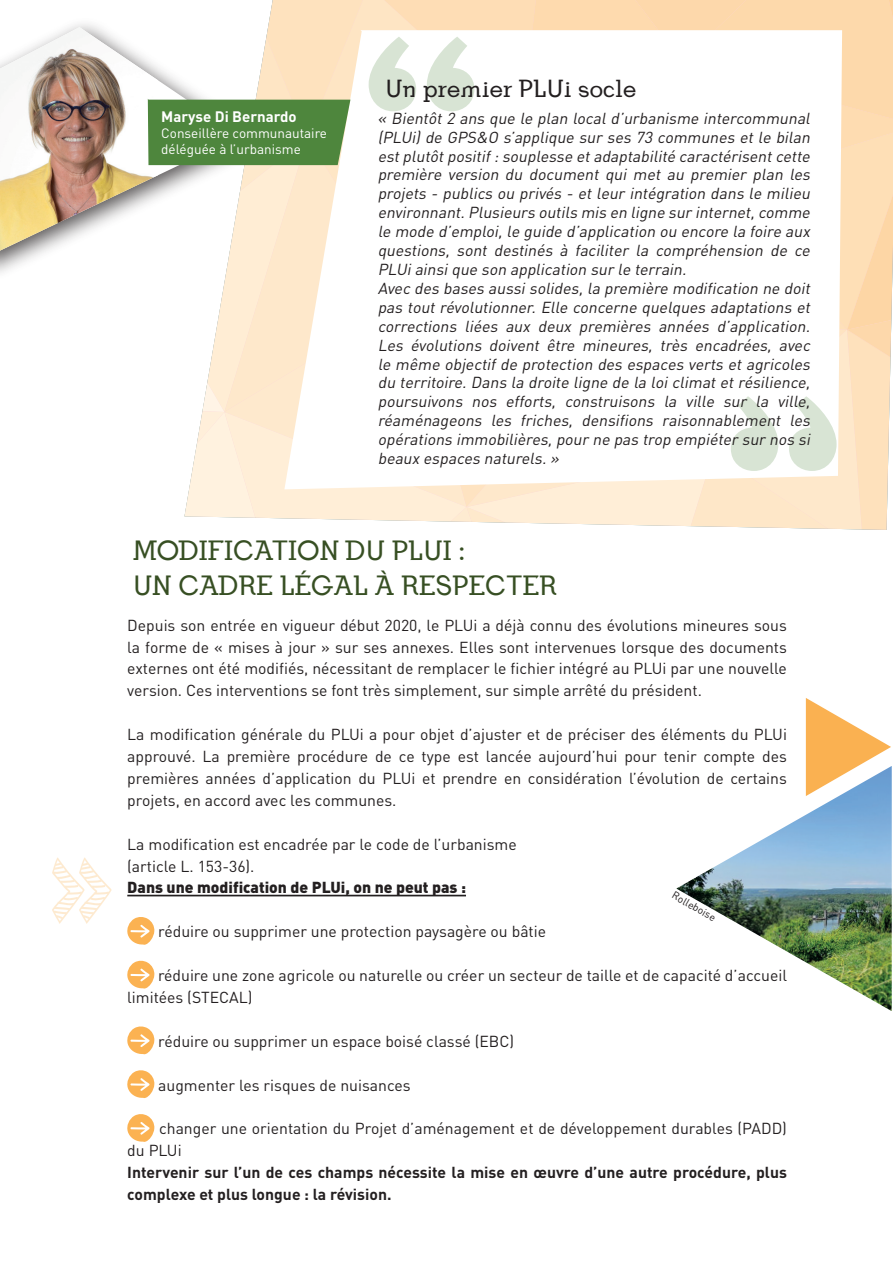
<style>
.page{position:relative;width:893px;height:1263px;background:#fff}
.page>*{position:absolute;margin:0;border:0;box-sizing:border-box;transform-origin:0 0}
.t1{font:27px/34.5px "BDP Old Neo Regular";color:#374f23}
.t2{font:24px "BDP Old Neo Regular";color:#231f20}
.t3{font:italic 15.75px/18.9px "DINOT";color:#231f20}
.t4{font:15.75px/21.9px "DINOT";color:#231f20}
.t5{font:700 15.75px/21.9px "DINOT";color:#231f20}
.t6{font:900 15.75px "DINOT";color:#231f20}
.t7{font:700 15px "DINOT";color:#fff}
.t8{font:13.5px/16.2px "DINOT";color:#fff}
.t9{font:10.5px "DINOT";color:#231f20}
</style>
<div class="page">
<hr style="left:127px;top:895px;width:339px;height:1px;background:#231f20">
<svg style="left:127px;top:917px;width:28px;height:28px"></svg>
<svg style="left:127px;top:960px;width:28px;height:29px"></svg>
<svg style="left:127px;top:1026px;width:28px;height:28px"></svg>
<svg style="left:127px;top:1070px;width:28px;height:28px"></svg>
<svg style="left:127px;top:1114px;width:28px;height:28px"></svg>
<svg style="left:52px;top:857px;width:60px;height:67px"></svg>
<div style="left:0;top:16px;width:262px;height:267px;background:#231f20;opacity:.75"></div>
<img style="left:0;top:27px;width:148px;height:224px">
<svg style="left:148px;top:0;width:745px;height:530px"></svg>
<img style="left:676px;top:732px;width:216px;height:279px">
<svg style="left:806px;top:698px;width:85px;height:98px"></svg>
<p class="t7" style="left:161px;top:107px;width:137px">Maryse Di Bernardo</p>
<p class="t8" style="left:161px;top:125px;width:167px">Conseillère communautaire déléguée à l’urbanisme</p>
<h2 class="t2" style="left:385px;top:74px;width:253px">Un premier PLUi socle</h2>
<p class="t3" style="left:378px;top:108px;width:437px">« Bientôt 2 ans que le plan local d’urbanisme intercommunal (PLUi) de GPS&amp;O s’applique sur ses 73 communes et le bilan estplutôtpositif:souplesse etadaptabilité caractérisentcette première version du document qui met au premier plan les projets - publics ou privés - et leur intégration dans le milieu environnant.Plusieurs outils mis en ligne sur internet,comme le mode d’emploi,le guide d’application ou encore la foire aux questions, sont destinés à faciliter la compréhension de ce PLUiainsique son application sur le terrain.<br>Avec des bases aussisolides,la première modification ne doit pas tout révolutionner. Elle concerne quelques adaptations et corrections liées aux deux premières années d’application.<br>Les évolutions doivent être mineures, très encadrées, avec le même objectif de protection des espaces verts et agricoles du territoire. Dans la droite ligne de la loi climat et résilience, poursuivons nos efforts, construisons la ville sur la ville, réaménageons les friches, densifions raisonnablement les opérations immobilières,pour ne pas trop empiéter sur nos si beaux espaces naturels.»</p>
<h1 class="t1" style="left:133px;top:533px;width:426px">MODIFICATION DU PLUI :<br>UN CADRE LÉGAL À RESPECTER</h1>
<p class="t4" style="left:127px;top:614px;width:661px;text-align:justify">Depuis son entrée en vigueur début 2020, le PLUi a déjà connu des évolutions mineures sous la forme de « mises à jour » sur ses annexes. Elles sont intervenues lorsque des documents externes ont été modifiés, nécessitant de remplacer le fichier intégré au PLUi par une nouvelle version. Ces interventions se font très simplement, sur simple arrêté du président.</p>
<p class="t4" style="left:127px;top:723px;width:661px;text-align:justify">La modification générale du PLUi a pour objet d’ajuster et de préciser des éléments du PLUi approuvé. La première procédure de ce type est lancée aujourd’hui pour tenir compte des premières années d’application du PLUi et prendre en considération l’évolution de certains projets, en accord avec les communes.</p>
<p class="t4" style="left:127px;top:833px;width:391px">La modification est encadrée par le code de l’urbanisme (article L. 153-36).</p>
<p class="t6" style="left:127px;top:877px;width:340px">Dans une modification de PLUi, on ne peut pas :</p>
<p class="t4" style="left:158px;top:920px;width:389px">réduire ou supprimer une protection paysagère ou bâtie</p>
<p class="t4" style="left:127px;top:964px;width:661px;text-indent:31px">réduire une zone agricole ou naturelle ou créer un secteur de taille et de capacité d’accueil limitées (STECAL)</p>
<p class="t4" style="left:158px;top:1030px;width:357px">réduire ou supprimer un espace boisé classé (EBC)</p>
<p class="t4" style="left:158px;top:1074px;width:254px">augmenter les risques de nuisances</p>
<p class="t4" style="left:127px;top:1117px;width:661px;text-indent:32px">changer une orientation du Projet d’aménagement et de développement durables (PADD) du PLUi</p>
<p class="t5" style="left:127px;top:1161px;width:661px">Intervenir sur l’un de ces champs nécessite la mise en œuvre d’une autre procédure, plus complexe et plus longue : la révision.</p>
<p class="t9" style="left:676px;top:888px;width:50px;rotate:30deg">Rolleboise</p>
</div>
